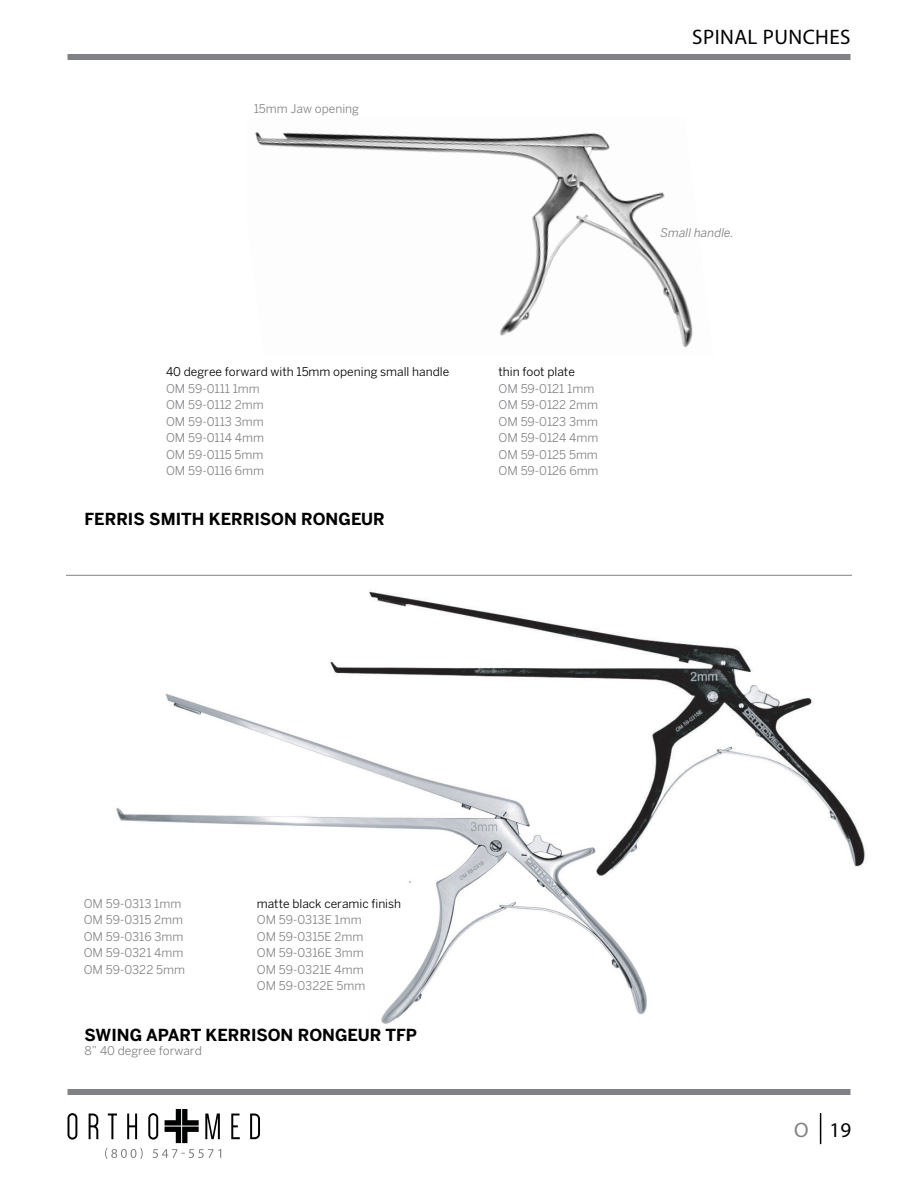
<style>
.page{position:relative;width:918px;height:1188px;background:#fff}
.page>*{position:absolute;margin:0;border:0;box-sizing:border-box;transform-origin:0 0}
.t1{font:21px "Myriad Pro";letter-spacing:.02em;color:#000}
.t2{font:700 16.5px "Benton Sans";color:#000}
.t3{font:12px/16.5px "Benton Sans";color:#818285}
.t4{font:12px "Benton Sans";color:#000}
.t5{font:italic 12px "Benton Sans";color:#818285}
.s1{color:#818285}
</style>
<div class="page">
<hr style="left:66px;top:575px;width:786px;height:1px;background:#818285">
<img style="left:330px;top:591px;width:536px;height:276px">
<img style="left:255px;top:132px;width:438px;height:216px">
<img style="left:116px;top:683px;width:543px;height:341px">
<div style="left:68px;top:54px;width:782px;height:6px;background:#818285"></div>
<div style="left:68px;top:1089px;width:782px;height:6px;background:#818285"></div>
<svg style="left:68px;top:1113px;width:9px;height:27px"></svg>
<svg style="left:89px;top:1114px;width:9px;height:25px"></svg>
<svg style="left:105px;top:1109px;width:116px;height:50px"></svg>
<svg style="left:231px;top:1114px;width:9px;height:25px"></svg>
<svg style="left:250px;top:1114px;width:10px;height:25px"></svg>
<hr style="left:820px;top:1114px;width:1px;height:30px;background:#000101">
<p class="t3" style="left:254px;top:101px;width:107px">15mm Jaw opening</p>
<p class="t4" style="left:166px;top:365px;width:285px">40 degree forward with 15mm opening small handle</p>
<p class="t3" style="left:166px;top:380px;width:100px">OM 59-0111 1mm<br>OM 59-0112 2mm<br>OM 59-0113 3mm<br>OM 59-0114 4mm<br>OM 59-0115 5mm<br>OM 59-0116 6mm</p>
<h2 class="t2" style="left:85px;top:509px;width:302px">FERRIS SMITH KERRISON RONGEUR</h2>
<p class="t4" style="left:499px;top:365px;width:78px">thin foot plate</p>
<p class="t3" style="left:499px;top:380px;width:102px">OM 59-0121 1mm<br>OM 59-0122 2mm<br>OM 59-0123 3mm<br>OM 59-0124 4mm<br>OM 59-0125 5mm<br>OM 59-0126 6mm</p>
<h1 class="t1" style="left:692px;top:24px;width:160px">SPINAL PUNCHES</h1>
<p class="t5" style="left:661px;top:225px;width:75px">Small handle.</p>
<p class="t3" style="left:84px;top:895px;width:103px">OM 59-0313 1mm<br>OM 59-0315 2mm<br>OM 59-0316 3mm<br>OM 59-0321 4mm<br>OM 59-0322 5mm</p>
<p class="t4" style="left:257px;top:896px;width:146px">matte black ceramic finish</p>
<p class="t3" style="left:257px;top:911px;width:110px">OM 59-0313E 1mm<br>OM 59-0315E 2mm<br>OM 59-0316E 3mm<br>OM 59-0321E 4mm<br>OM 59-0322E 5mm</p>
<h2 class="t2" style="left:85px;top:1025px;width:334px">SWING APART KERRISON RONGEUR TFP</h2>
<p class="t3" style="left:85px;top:1042px;width:119px">8” 40 degree forward</p>
<h1 class="t1" style="left:794px;top:1117px;width:58px"><span class="s1">O</span> 19</h1>
</div>
